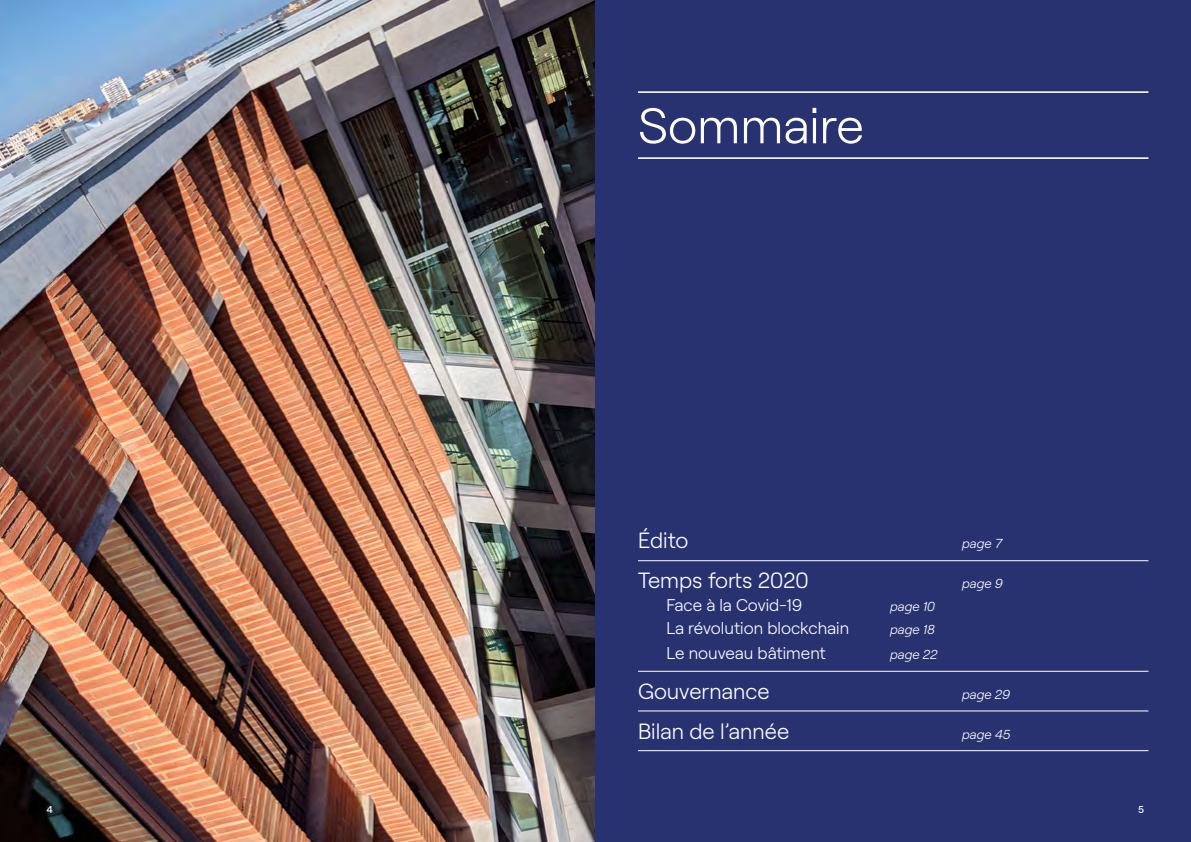
<style>
.page{position:relative;width:1191px;height:842px;background:#fff}
.page>*{position:absolute;margin:0;border:0;box-sizing:border-box;transform-origin:0 0}
.t1{font:300 50px "Roobert";color:#fff}
.t2{font:300 22px "Roobert";color:#fff}
.t3{font:300 17px "Roobert";color:#fff}
.t4{font:italic 300 13px "Roobert";color:#fff}
.t5{font:500 10px "Roobert";color:#fff}
</style>
<div class="page">
<img style="left:0;top:0;width:595px;height:842px">
<div style="left:595px;top:0;width:596px;height:842px;background:#283270"></div>
<hr style="left:638px;top:91px;width:510px;height:2px;background:#fff">
<hr style="left:638px;top:157px;width:510px;height:2px;background:#fff">
<hr style="left:638px;top:560px;width:510px;height:1px;background:#fff">
<hr style="left:638px;top:671px;width:510px;height:1px;background:#fff">
<hr style="left:638px;top:710px;width:510px;height:1px;background:#fff">
<hr style="left:638px;top:750px;width:510px;height:1px;background:#fff">
<h1 class="t1" style="left:638px;top:88px;width:227px">Sommaire</h1>
<p class="t2" style="left:638px;top:523px;width:52px">Édito</p>
<p class="t4" style="left:962px;top:533px;width:42px">page 7</p>
<p class="t2" style="left:638px;top:563px;width:172px">Temps forts 2020</p>
<p class="t4" style="left:962px;top:573px;width:42px">page 9</p>
<p class="t3" style="left:666px;top:592px;width:137px">Face à la Covid-19</p>
<p class="t4" style="left:890px;top:596px;width:46px">page 10</p>
<p class="t3" style="left:666px;top:615px;width:184px">La révolution blockchain</p>
<p class="t4" style="left:890px;top:619px;width:46px">page 18</p>
<p class="t3" style="left:666px;top:640px;width:161px">Le nouveau bâtiment</p>
<p class="t4" style="left:890px;top:644px;width:49px">page 22</p>
<p class="t2" style="left:638px;top:674px;width:133px">Gouvernance</p>
<p class="t4" style="left:962px;top:684px;width:50px">page 29</p>
<p class="t2" style="left:638px;top:714px;width:153px">Bilan de l’année</p>
<p class="t4" style="left:962px;top:724px;width:50px">page 45</p>
<p class="t5" style="left:47px;top:802px;width:8px">4</p>
<p class="t5" style="left:1138px;top:802px;width:8px">5</p>
</div>
